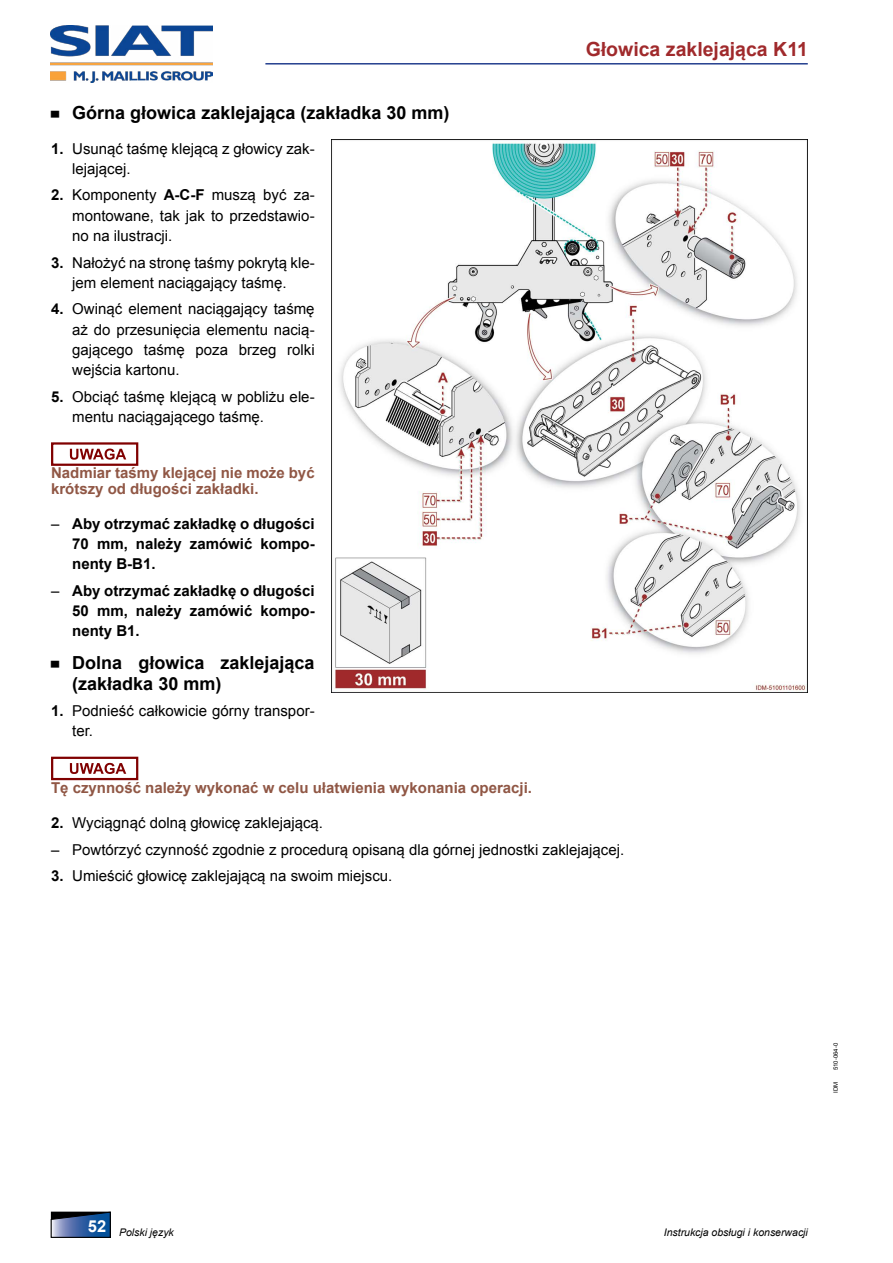
<style>
.page{position:relative;width:893px;height:1263px;background:#fff}
.page>*{position:absolute;margin:0;border:0;box-sizing:border-box;transform-origin:0 0}
.t1{font:700 19.5px "Arial";color:#a02a2c}
.t2{font:700 18px/20.2px "Arial";color:#000}
.t3{font:700 16.5px "Arial";color:#fff}
.t4{font:15px/20.2px "Arial";color:#000}
.t5{font:700 15px/20.2px "Arial";color:#000;text-align:justify}
.notadirimando{font:700 15px/15px "Arial";color:#905745}
.t6{font:italic 10.5px "Arial";color:#000}
.t7{font:6px "Arial";color:#000}
.s1{font-weight:700}
.s2{font-weight:400}
</style>
<div class="page">
<svg style="left:51px;top:1212px;width:60px;height:25px"></svg>
<img style="left:51px;top:26px;width:161px;height:56px">
<hr style="left:265px;top:63px;width:543px;height:2px;background:#25408f">
<div style="left:51px;top:442px;width:87px;height:24px;border:2px solid #800000"></div>
<svg style="left:70px;top:449px;width:56px;height:11px"></svg>
<div style="left:51px;top:757px;width:87px;height:23px;border:2px solid #800000"></div>
<svg style="left:70px;top:763px;width:56px;height:11px"></svg>
<img style="left:332px;top:140px;width:476px;height:552px">
<p class="t2" style="left:51px;top:104px;width:400px"><sub>▀</sub> Górna głowica zaklejająca (zakładka 30 mm)</p>
<p class="t4" style="left:72px;top:138px;width:244px;text-indent:-21px"><span class="s1">1.</span> Usunąć taśmę klejącą z głowicy zak&shy;lejającej.</p>
<p class="t4" style="left:72px;top:185px;width:244px;text-align:justify;text-indent:-21px"><span class="s1">2.</span> Komponenty <span class="s1">A-C-F</span> muszą być za&shy;montowane, tak jak to przedstawio&shy;no na ilustracji.</p>
<p class="t4" style="left:51px;top:252px;width:265px;text-align:center"><span class="s1">3.</span> Nałożyć na stronę taśmy pokrytą kle&shy;jem element naciągający taśmę.</p>
<p class="t4" style="left:72px;top:299px;width:244px;text-align:justify;text-indent:-21px"><span class="s1">4.</span> Owinąć element naciągający taśmę aż do przesunięcia elementu nacią&shy;gającego taśmę poza brzeg rolki wejścia kartonu.</p>
<p class="t4" style="left:72px;top:387px;width:244px;text-indent:-21px"><span class="s1">5.</span> Obciąć taśmę klejącą w pobliżu ele&shy;mentu naciągającego taśmę.</p>
<p class="notadirimando" style="left:51px;top:466px;width:265px">Nadmiar taśmy klejącej nie może być krótszy od długości zakładki.</p>
<p class="t5" style="left:72px;top:514px;width:244px;text-indent:-21px"><span class="s2">–</span> Aby otrzymać zakładkę o długości 70 mm, należy zamówić kompo&shy;nenty B-B1.</p>
<p class="t5" style="left:72px;top:581px;width:244px;text-indent:-21px"><span class="s2">–</span> Aby otrzymać zakładkę o długości 50 mm, należy zamówić kompo&shy;nenty B1.</p>
<p class="t2" style="left:72px;top:653px;width:244px;text-indent:-21px"><sub>▀</sub> Dolna głowica zaklejająca (zakładka 30 mm)</p>
<p class="t4" style="left:72px;top:701px;width:244px;text-indent:-21px"><span class="s1">1.</span> Podnieść całkowicie górny transpor&shy;ter.</p>
<h1 class="t1" style="left:586px;top:36px;width:224px">Głowica zaklejająca K11</h1>
<p class="notadirimando" style="left:51px;top:780px;width:483px">Tę czynność należy wykonać w celu ułatwienia wykonania operacji.</p>
<p class="t4" style="left:51px;top:813px;width:274px"><span class="s1">2.</span> Wyciągnąć dolną głowicę zaklejającą.</p>
<p class="t4" style="left:51px;top:839px;width:575px">– Powtórzyć czynność zgodnie z procedurą opisaną dla górnej jednostki zaklejającej.</p>
<p class="t4" style="left:51px;top:866px;width:343px"><span class="s1">3.</span> Umieścić głowicę zaklejającą na swoim miejscu.</p>
<p class="t7" style="left:832px;top:1070px;width:29px;rotate:-90deg">510-064-0</p>
<p class="t7" style="left:832px;top:1093px;width:12px;rotate:-90deg">IDM</p>
<p class="t3" style="left:88px;top:1216px;width:20px">52</p>
<p class="t6" style="left:119px;top:1225px;width:56px">Polski język</p>
<p class="t6" style="left:664px;top:1225px;width:146px">Instrukcja obsługi i konserwacji</p>
</div>
